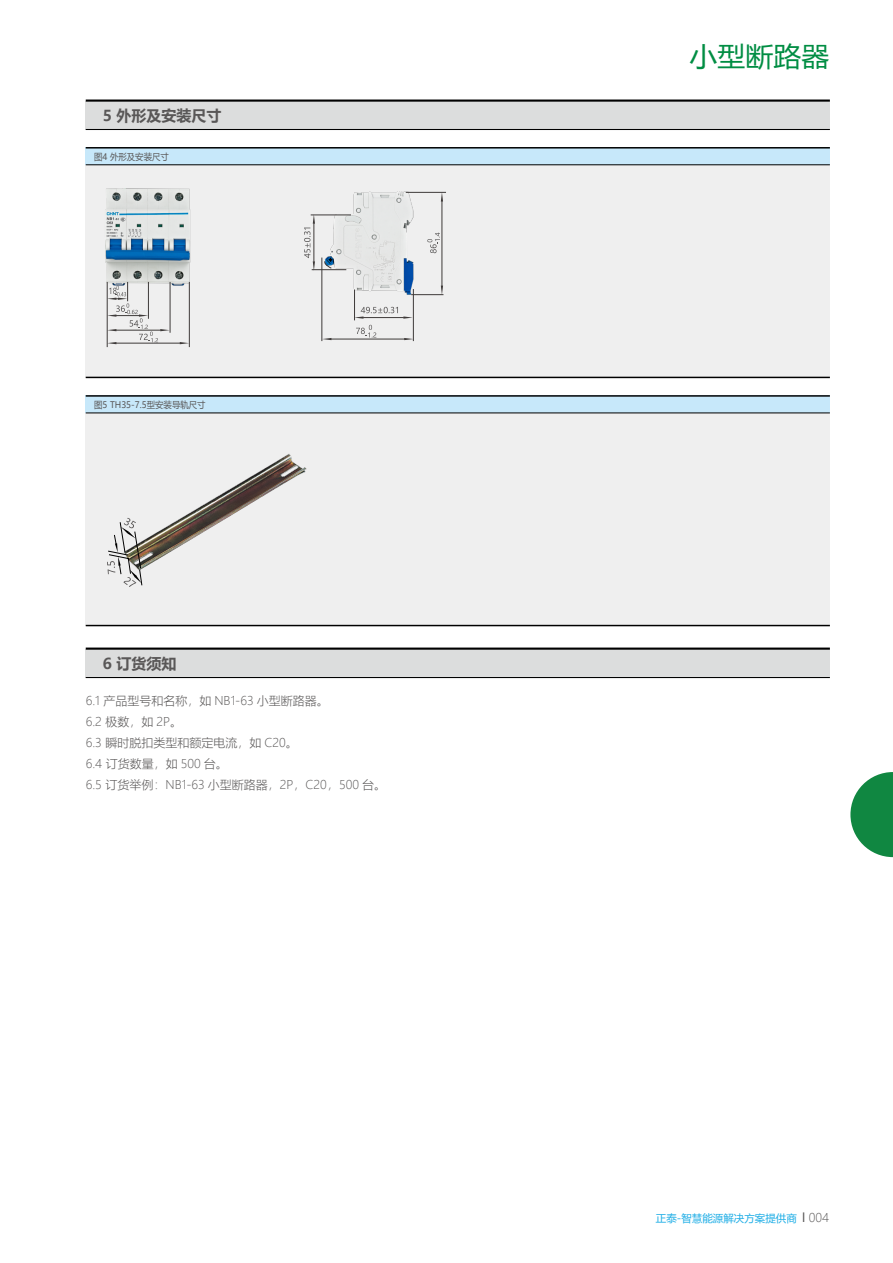
<style>
.page{position:relative;width:893px;height:1263px;background:#fff}
.page>*{position:absolute;margin:0;border:0;box-sizing:border-box;transform-origin:0 0}
.t1{font:27px "Microsoft Ya Hei";letter-spacing:.005em;color:#008d43}
.t2{font:700 15px "Microsoft Ya Hei";color:#595757}
.t3{font:300 12px/21px "Microsoft Ya Hei";color:#595757}
.t4{font:10.5px "Microsoft Ya Hei";color:#20aee6}
.t5{font:9px "Microsoft Ya Hei";color:#595757;scale:.93 1}
.s1{font-size:12px;color:#595757}
.s2{font-weight:300;font-size:12px;color:#595757}
</style>
<div class="page">
<svg style="left:850px;top:772px;width:43px;height:85px"></svg>
<div style="left:86px;top:148px;width:744px;height:17px;background:#c7e8fa"></div>
<div style="left:86px;top:165px;width:744px;height:212px;background:#efefef"></div>
<hr style="left:86px;top:377px;width:744px;height:1px;background:#000">
<hr style="left:86px;top:147px;width:744px;height:2px;background:#000">
<hr style="left:86px;top:165px;width:744px;height:1px;background:#000">
<div style="left:86px;top:396px;width:744px;height:17px;background:#c7e8fa"></div>
<div style="left:86px;top:413px;width:744px;height:212px;background:#efefef"></div>
<hr style="left:86px;top:625px;width:744px;height:1px;background:#000">
<hr style="left:86px;top:395px;width:744px;height:2px;background:#000">
<hr style="left:86px;top:413px;width:744px;height:1px;background:#000">
<div style="left:86px;top:101px;width:744px;height:28px;background:#dcdddd"></div>
<hr style="left:86px;top:100px;width:744px;height:2px;background:#000">
<hr style="left:86px;top:129px;width:744px;height:1px;background:#000">
<div style="left:86px;top:649px;width:744px;height:28px;background:#dcdddd"></div>
<hr style="left:86px;top:647px;width:744px;height:3px;background:#000">
<hr style="left:86px;top:677px;width:744px;height:1px;background:#000">
<img style="left:142px;top:454px;width:165px;height:115px">
<svg style="left:107px;top:518px;width:35px;height:69px"></svg>
<img style="left:105px;top:188px;width:86px;height:114px">
<img style="left:321px;top:191px;width:109px;height:108px">
<hr style="left:322px;top:258px;width:1px;height:83px;background:#3e3a39">
<hr style="left:354px;top:290px;width:1px;height:30px;background:#3e3a39">
<hr style="left:413px;top:289px;width:1px;height:52px;background:#3e3a39">
<hr style="left:406px;top:192px;width:40px;height:1px;background:#3e3a39">
<hr style="left:331px;top:339px;width:74px;height:1px;background:#3e3a39">
<svg style="left:404px;top:338px;width:9px;height:2px"></svg>
<svg style="left:322px;top:338px;width:9px;height:2px"></svg>
<svg style="left:355px;top:307px;width:58px;height:12px"></svg>
<svg style="left:356px;top:325px;width:20px;height:13px"></svg>
<svg style="left:304px;top:214px;width:47px;height:57px"></svg>
<hr style="left:411px;top:294px;width:32px;height:1px;background:#3e3a39">
<hr style="left:442px;top:201px;width:1px;height:85px;background:#3e3a39">
<svg style="left:441px;top:192px;width:2px;height:10px"></svg>
<svg style="left:441px;top:286px;width:2px;height:9px"></svg>
<svg style="left:427px;top:233px;width:13px;height:20px"></svg>
<hr style="left:107px;top:282px;width:1px;height:65px;background:#3e3a39">
<hr style="left:189px;top:282px;width:1px;height:65px;background:#3e3a39">
<hr style="left:116px;top:343px;width:64px;height:1px;background:#3e3a39">
<svg style="left:180px;top:342px;width:9px;height:2px"></svg>
<hr style="left:170px;top:282px;width:1px;height:51px;background:#3e3a39">
<svg style="left:107px;top:282px;width:63px;height:62px"></svg>
<p class="t2" style="left:103px;top:105px;width:120px">5 外形及安装尺寸</p>
<p class="t5" style="left:94px;top:150px;width:82px">图4 外形及安装尺寸</p>
<p class="t5" style="left:94px;top:399px;width:121px">图5 TH35-7.5型安装导轨尺寸</p>
<p class="t2" style="left:103px;top:653px;width:75px">6 订货须知</p>
<p class="t3" style="left:86px;top:690px;width:302px">6.1 产品型号和名称，如 NB1-63 小型断路器。<br>6.2 极数，如 2P。<br>6.3 瞬时脱扣类型和额定电流，如 C20。<br>6.4 订货数量，如 500 台。<br>6.5 订货举例：NB1-63 小型断路器，2P，C20，500 台。</p>
<h1 class="t1" style="left:689px;top:38px;width:141px">小型断路器</h1>
<p class="t4" style="left:656px;top:1210px;width:175px">正泰-智慧能源解决方案提供商 <span class="s1">l</span> <span class="s2">004</span></p>
</div>
